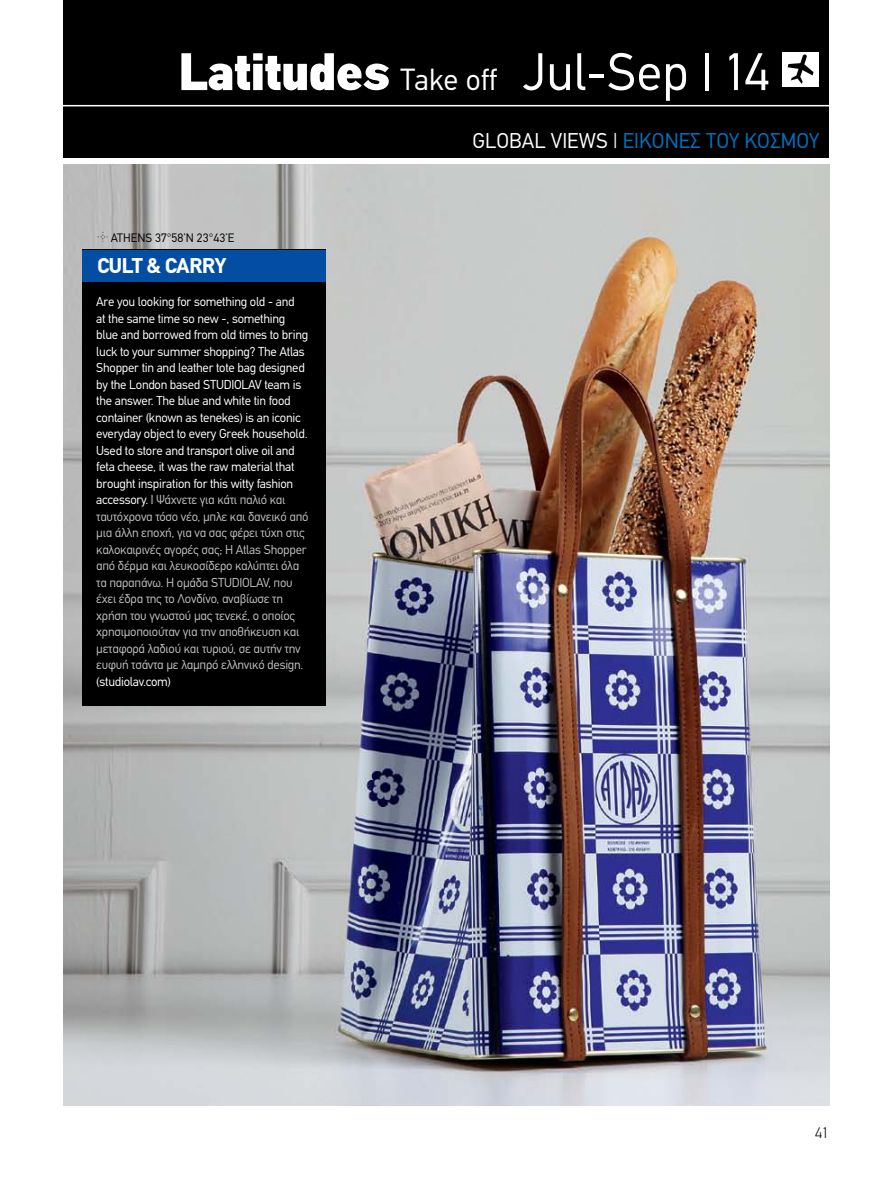
<style>
.page{position:relative;width:893px;height:1191px;background:#fff}
.page>*{position:absolute;margin:0;border:0;box-sizing:border-box;transform-origin:0 0}
.t1{font:51.75px "CF Din";color:#fff}
.t2{font:21px "CF Din";color:#0072bc}
.t3{font:700 21px "CF Din";letter-spacing:-.01em;color:#fff}
.t4{font:300 15px "CF Din";color:#000}
.t5{font:12.75px/16.5px "CF Din";letter-spacing:-.02em;color:#fff}
.t6{font:12px "CF Din";color:#000}
.s1{font-weight:900}
.s2{font-size:30px}
.s3{color:#fff}
.s4{color:#bcbec0}
</style>
<div class="page">
<img style="left:64px;top:165px;width:765px;height:941px">
<div style="left:64px;top:0;width:765px;height:157px;background:#000"></div>
<div style="left:782px;top:52px;width:37px;height:35px;background:#fff"></div>
<hr style="left:0;top:105px;width:893px;height:1px;background:#fff">
<svg style="left:787px;top:54px;width:26px;height:30px"></svg>
<div style="left:82px;top:250px;width:243px;height:456px;background:#000"></div>
<svg style="left:97px;top:232px;width:11px;height:10px"></svg>
<div style="left:82px;top:250px;width:243px;height:31px;background:#034ea2"></div>
<h1 class="t1" style="left:179px;top:44px;width:593px"><span class="s1">Latitudes</span> <span class="s2">Take οff</span> Jul-Sep | 14</h1>
<h2 class="t2" style="left:472px;top:129px;width:348px"><span class="s3">GLOBAL VIEWS |</span> ΕΙΚΟΝΕΣ ΤΟΥ ΚΟΣΜΟΥ</h2>
<p class="t6" style="left:111px;top:231px;width:125px">ATHENS 37°58’N 23°43’E</p>
<h2 class="t3" style="left:97px;top:254px;width:130px">CULT &amp; CARRY</h2>
<p class="t5" style="left:96px;top:294px;width:214px">Αre you looking for something old - and<br>at the same time so new -, something blue and borrowed from old times to bring luck to your summer shopping? The Atlas Shopper tin and leather tote bag designed by the London based STUDIOLAV team is the answer. The blue and white tin food container (known as tenekes) is an iconic everyday object to every Greek household.<br>Used to store and transport olive oil and feta cheese, it was the raw material that brought inspiration for this witty fashion accessory. | <span class="s4">Ψάχνετε για κάτι παλιό και ταυτόχρονα τόσο νέο, μπλε και δανεικό από μια άλλη εποχή, για να σας φέρει τύχη στις καλοκαιρινές αγορές σας; Η Atlas Shopper από δέρμα και λευκοσίδερο καλύπτει όλα τα παραπάνω. Η ομάδα STUDIOLAV, που έχει έδρα της το Λονδίνο, αναβίωσε τη χρήση του γνωστού μας τενεκέ, ο οποίος χρησιμοποιούταν για την αποθήκευση και μεταφορά λαδιού και τυριού, σε αυτήν την ευφυή τσάντα με λαμπρό ελληνικό design.</span></p>
<p class="t5" style="left:96px;top:673px;width:76px">(studiolav.com)</p>
<p class="t4" style="left:815px;top:1124px;width:16px">41</p>
</div>
